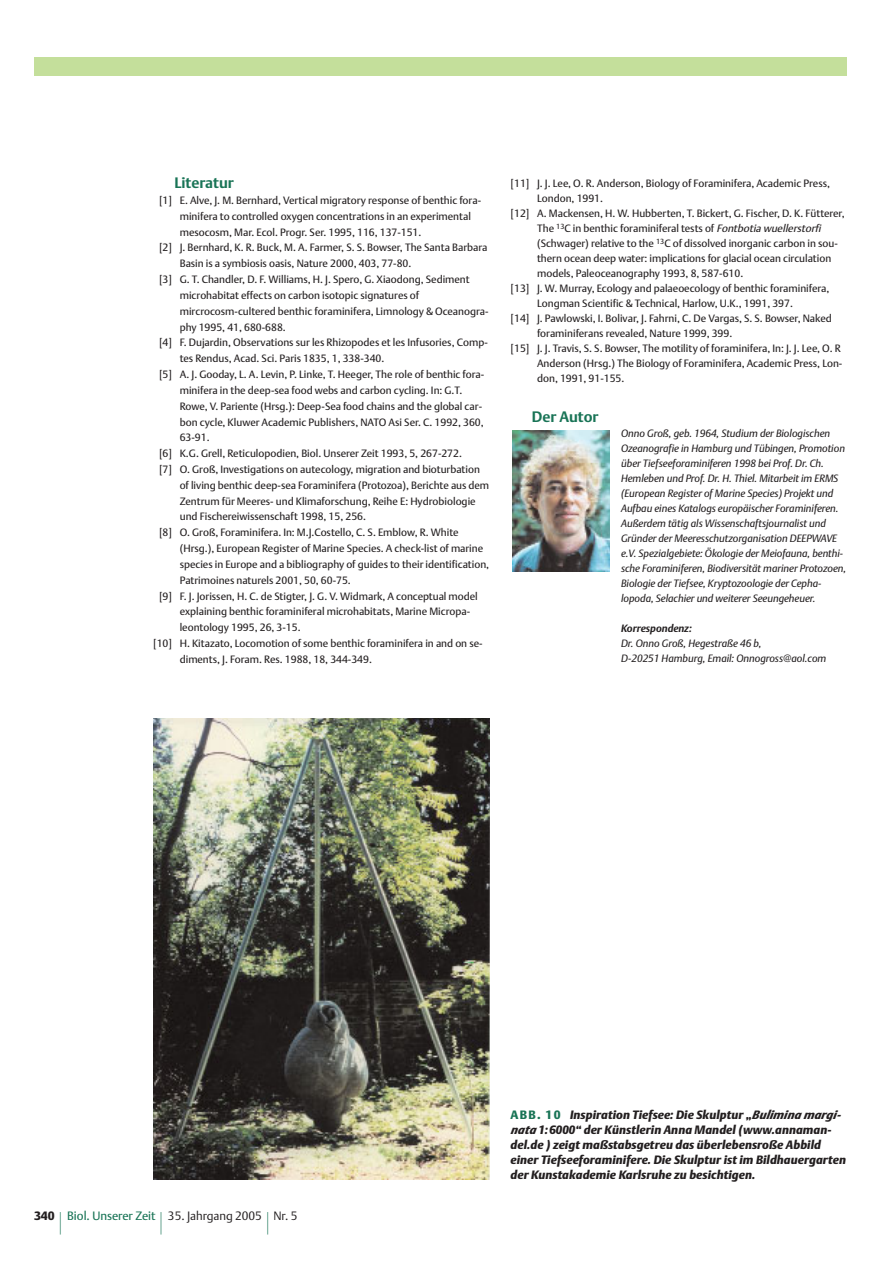
<style>
.page{position:relative;width:893px;height:1262px;background:#fff}
.page>*{position:absolute;margin:0;border:0;box-sizing:border-box;transform-origin:0 0}
.t1{font:200 30px "Helvetica Neue";color:#197456}
.t2{font:700 15px "DTL Argo T";letter-spacing:-.005em;color:#197456}
.t3{font:italic 12px/15px "DTL Argo T Black";letter-spacing:.005em;color:#231f20}
.t4{font:12px "DTL Argo T Light";color:#231f20}
.t5{font:12px "DTL Argo T";color:#197456}
.t6{font:12px "DTL Argo T Black";color:#231f20}
.t7{font:10.5px "DTL Argo T";color:#231f20}
.t8{font:italic 10.5px/15px "DTL Argo T";color:#231f20}
.t9{font:italic 700 10.5px "DTL Argo T";letter-spacing:-.005em;color:#231f20}
.s1{font-style:italic}
.s2{font-style:normal;color:#197456}
</style>
<div class="page">
<div style="left:34px;top:58px;width:812px;height:18px;background:#c4df9b"></div>
<img style="left:512px;top:430px;width:98px;height:141px">
<img style="left:153px;top:718px;width:336px;height:461px">
<h2 class="t2" style="left:174px;top:177px;width:61px">Literatur</h2>
<p class="t7" style="left:159px;top:196px;width:323px">[1] E. Alve, J. M. Bernhard, Vertical migratory response of benthic fora-</p>
<p class="t7" style="left:180px;top:212px;width:293px">minifera to controlled oxygen concentrations in an experimental</p>
<p class="t7" style="left:180px;top:228px;width:243px">mesocosm, Mar. Ecol. Progr. Ser. 1995, 116, 137-151.</p>
<p class="t7" style="left:159px;top:244px;width:330px">[2] J. Bernhard, K. R. Buck, M. A. Farmer, S. S. Bowser, The Santa Barbara</p>
<p class="t7" style="left:180px;top:260px;width:233px">Basin is a symbiosis oasis, Nature 2000, 403, 77-80.</p>
<p class="t7" style="left:159px;top:275px;width:312px">[3] G. T. Chandler, D. F. Williams, H. J. Spero, G. Xiaodong, Sediment</p>
<p class="t7" style="left:180px;top:291px;width:241px">microhabitat effects on carbon isotopic signatures of</p>
<p class="t7" style="left:180px;top:307px;width:310px">mircrocosm-cultered benthic foraminifera, Limnology &amp; Oceanogra-</p>
<p class="t7" style="left:180px;top:323px;width:108px">phy 1995, 41, 680-688.</p>
<p class="t7" style="left:159px;top:339px;width:330px">[4] F. Dujardin, Observations sur les Rhizopodes et les Infusories, Comp-</p>
<p class="t7" style="left:180px;top:354px;width:206px">tes Rendus, Acad. Sci. Paris 1835, 1, 338-340.</p>
<p class="t7" style="left:159px;top:370px;width:327px">[5] A. J. Gooday, L. A. Levin, P. Linke, T. Heeger, The role of benthic fora-</p>
<p class="t7" style="left:180px;top:386px;width:284px">minifera in the deep-sea food webs and carbon cycling. In: G.T.</p>
<p class="t7" style="left:180px;top:402px;width:304px">Rowe, V. Pariente (Hrsg.): Deep-Sea food chains and the global car-</p>
<p class="t7" style="left:180px;top:418px;width:305px">bon cycle, Kluwer Academic Publishers, NATO Asi Ser. C. 1992, 360,</p>
<p class="t7" style="left:180px;top:434px;width:31px">63-91.</p>
<p class="t7" style="left:159px;top:449px;width:304px">[6] K.G. Grell, Reticulopodien, Biol. Unserer Zeit 1993, 5, 267-272.</p>
<p class="t7" style="left:159px;top:465px;width:322px">[7] O. Groß, Investigations on autecology, migration and bioturbation</p>
<p class="t7" style="left:180px;top:481px;width:311px">of living benthic deep-sea Foraminifera (Protozoa), Berichte aus dem</p>
<p class="t7" style="left:180px;top:497px;width:297px">Zentrum für Meeres- und Klimaforschung, Reihe E: Hydrobiologie</p>
<p class="t7" style="left:180px;top:513px;width:188px">und Fischereiwissenschaft 1998, 15, 256.</p>
<p class="t7" style="left:159px;top:528px;width:301px">[8] O. Groß, Foraminifera. In: M.J.Costello, C. S. Emblow, R. White</p>
<p class="t7" style="left:180px;top:544px;width:305px">(Hrsg.), European Register of Marine Species. A check-list of marine</p>
<p class="t7" style="left:180px;top:560px;width:311px">species in Europe and a bibliography of guides to their identification,</p>
<p class="t7" style="left:180px;top:576px;width:173px">Patrimoines naturels 2001, 50, 60-75.</p>
<p class="t7" style="left:159px;top:592px;width:320px">[9] F. J. Jorissen, H. C. de Stigter, J. G. V. Widmark, A conceptual model</p>
<p class="t7" style="left:180px;top:608px;width:292px">explaining benthic foraminiferal microhabitats, Marine Micropa-</p>
<p class="t7" style="left:180px;top:623px;width:122px">leontology 1995, 26, 3-15.</p>
<p class="t7" style="left:153px;top:639px;width:331px">[10] H. Kitazato, Locomotion of some benthic foraminifera in and on se-</p>
<p class="t7" style="left:180px;top:655px;width:194px">diments, J. Foram. Res. 1988, 18, 344-349.</p>
<p class="t7" style="left:510px;top:180px;width:321px">[11] J. J. Lee, O. R. Anderson, Biology of Foraminifera, Academic Press,</p>
<p class="t7" style="left:537px;top:195px;width:67px">London, 1991.</p>
<p class="t7" style="left:510px;top:210px;width:336px">[12] A. Mackensen, H. W. Hubberten, T. Bickert, G. Fischer, D. K. Fütterer,</p>
<p class="t7" style="left:537px;top:225px;width:287px">The <sup>13</sup>C in benthic foraminiferal tests of <span class="s1">Fontbotia wuellerstorfi</span></p>
<p class="t7" style="left:537px;top:240px;width:302px">(Schwager) relative to the <sup>13</sup>C of dissolved inorganic carbon in sou-</p>
<p class="t7" style="left:537px;top:255px;width:296px">thern ocean deep water: implications for glacial ocean circulation</p>
<p class="t7" style="left:537px;top:270px;width:208px">models, Paleoceanography 1993, 8, 587-610.</p>
<p class="t7" style="left:510px;top:285px;width:320px">[13] J. W. Murray, Ecology and palaeoecology of benthic foraminifera,</p>
<p class="t7" style="left:537px;top:300px;width:257px">Longman Scientific &amp; Technical, Harlow, U.K., 1991, 397.</p>
<p class="t7" style="left:510px;top:315px;width:323px">[14] J. Pawlowski, I. Bolivar, J. Fahrni, C. De Vargas, S. S. Bowser, Naked</p>
<p class="t7" style="left:537px;top:330px;width:197px">foraminiferans revealed, Nature 1999, 399.</p>
<p class="t7" style="left:510px;top:345px;width:332px">[15] J. J. Travis, S. S. Bowser, The motility of foraminifera, In: J. J. Lee, O. R</p>
<p class="t7" style="left:537px;top:360px;width:307px">Anderson (Hrsg.) The Biology of Foraminifera, Academic Press, Lon-</p>
<p class="t7" style="left:537px;top:375px;width:89px">don, 1991, 91-155.</p>
<h2 class="t2" style="left:531px;top:411px;width:68px">Der Autor</h2>
<p class="t8" style="left:621px;top:427px;width:226px">Onno Groß, geb. 1964, Studium der Biologischen Ozeanografie in Hamburg und Tübingen, Promotion über Tiefseeforaminiferen 1998 bei Prof. Dr. Ch.<br>Hemleben und Prof. Dr. H. Thiel. Mitarbeit im ERMS (European Register of Marine Species) Projekt und Aufbau eines Katalogs europäischer Foraminiferen.<br>Außerdem tätig als Wissenschaftsjournalist und Gründer der Meeresschutzorganisation DEEPWAVE e.V. Spezialgebiete: Ökologie der Meiofauna, benthi&shy;sche Foraminiferen, Biodiversität mariner Protozoen, Biologie der Tiefsee, Kryptozoologie der Cepha&shy;lopoda, Selachier und weiterer Seeungeheuer.</p>
<p class="t9" style="left:621px;top:625px;width:72px">Korrespondenz:</p>
<p class="t8" style="left:621px;top:637px;width:207px">Dr. Onno Groß, Hegestraße 46 b,<br>D-20251 Hamburg, Email: Onnogross@aol.com</p>
<p class="t6" style="left:34px;top:1211px;width:22px">340</p>
<h1 class="t1" style="left:57px;top:1212px;width:8px">|</h1>
<p class="t5" style="left:67px;top:1211px;width:90px">Biol. Unserer Zeit</p>
<h1 class="t1" style="left:158px;top:1212px;width:8px">|</h1>
<p class="t4" style="left:168px;top:1211px;width:95px">35. Jahrgang 2005</p>
<h1 class="t1" style="left:264px;top:1212px;width:8px">|</h1>
<p class="t4" style="left:273px;top:1211px;width:26px">Nr. 5</p>
<p class="t3" style="left:510px;top:1108px;width:337px"><span class="s2">ABB. 10</span> Inspiration Tiefsee: Die Skulptur „Bulimina margi&shy;nata1:6000“ der Künstlerin Anna Mandel (www.annaman&shy;del.de ) zeigt maßstabsgetreu das überlebensroße Abbild einer Tiefseeforaminifere. Die Skulptur ist im Bildhauergarten der Kunstakademie Karlsruhe zu besichtigen.</p>
</div>
